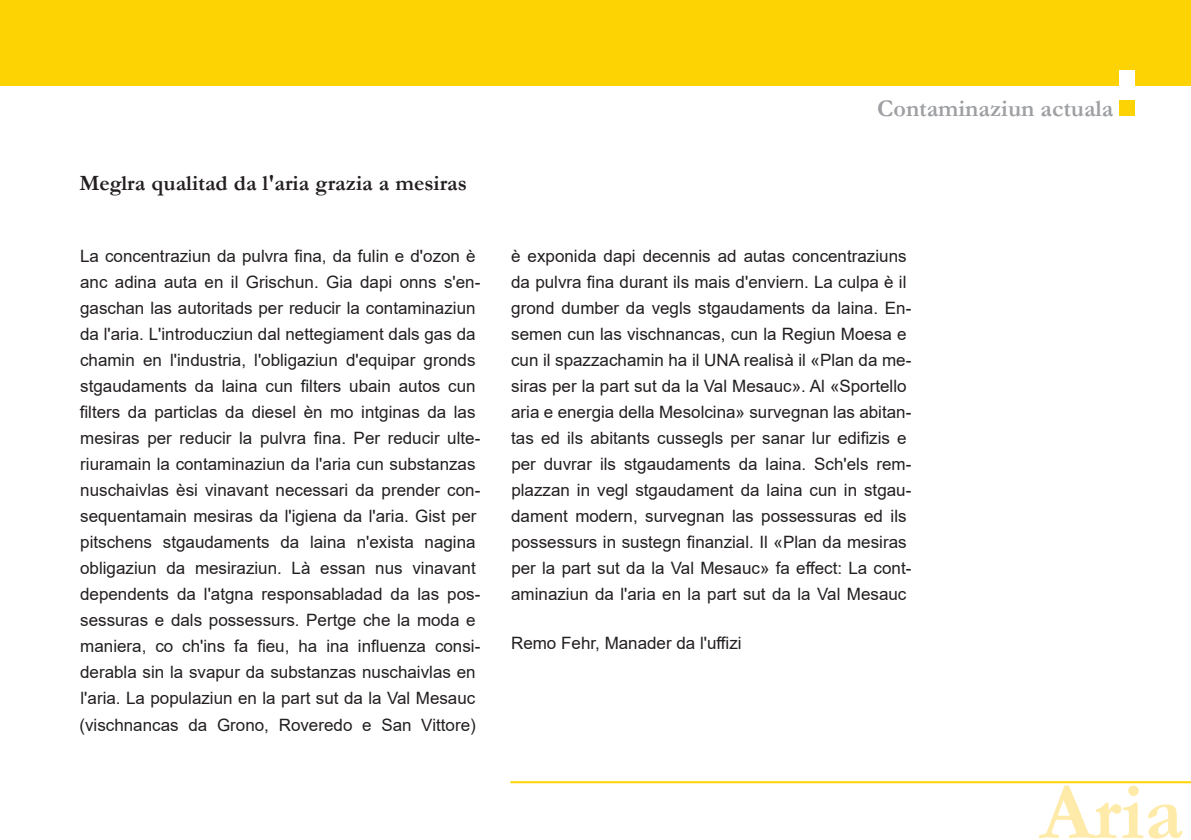
<style>
.page{position:relative;width:1191px;height:840px;background:#fff}
.page>*{position:absolute;margin:0;border:0;box-sizing:border-box;transform-origin:0 0}
.t1{font:700 81.4px "Garamond";color:#ffeba9}
.t2{font:700 24px "Garamond";color:#9d9fa2}
.t3{font:700 22px "Garamond";color:#231f20}
.t4{font:17px/26px "Arial";color:#231f20}
</style>
<div class="page">
<hr style="left:510px;top:780px;width:681px;height:2px;background:#fed304">
<div style="left:0;top:0;width:1191px;height:85px;background:#fed304"></div>
<div style="left:1119px;top:100px;width:15px;height:16px;background:#fed304"></div>
<div style="left:1119px;top:70px;width:15px;height:15px;background:#fff"></div>
<p class="t3" style="left:79px;top:168px;width:389px">Meglra qualitad da l'aria grazia a mesiras</p>
<h2 class="t2" style="left:877px;top:92px;width:237px">Contaminaziun actuala</h2>
<p class="t4" style="left:79px;top:243px;width:402px">La concentraziun da pulvra fina, da fulin e d'ozon è anc adina auta en il Grischun. Gia dapi onns s'en&shy;gaschan las autoritads per reducir la contaminaziun da l'aria. L'introducziun dal nettegiament dals gas da chamin en l'industria, l'obligaziun d'equipar gronds stgaudaments da laina cun filters ubain autos cun filters da particlas da diesel èn mo intginas da las mesiras per reducir la pulvra fina. Per reducir ulte&shy;riuramain la contaminaziun da l'aria cun substanzas nuschaivlas èsi vinavant necessari da prender con&shy;sequentamain mesiras da l'igiena da l'aria. Gist per pitschens stgaudaments da laina n'exista nagina obligaziun da mesiraziun. Là essan nus vinavant dependents da l'atgna responsabladad da las pos&shy;sessuras e dals possessurs. Pertge che la moda e maniera, co ch'ins fa fieu, ha ina influenza consi&shy;derabla sin la svapur da substanzas nuschaivlas en l'aria. La populaziun en la part sut da la Val Mesauc (vischnancas da Grono, Roveredo e San Vittore)</p>
<p class="t4" style="left:511px;top:243px;width:402px">è exponida dapi decennis ad autas concentraziuns da pulvra fina durant ils mais d'enviern. La culpa è il grond dumber da vegls stgaudaments da laina. En&shy;semen cun las vischnancas, cun la Regiun Moesa e cun il spazzachamin ha il UNA realisà il «Plan da me&shy;siras per la part sut da la Val Mesauc». Al «Sportello aria e energia della Mesolcina» survegnan las abitan&shy;tas ed ils abitants cussegls per sanar lur edifizis e per duvrar ils stgaudaments da laina. Sch'els rem&shy;plazzan in vegl stgaudament da laina cun in stgau&shy;dament modern, survegnan las possessuras ed ils possessurs in sustegn finanzial. Il «Plan da mesiras per la part sut da la Val Mesauc» fa effect: La cont&shy;aminaziun da l'aria en la part sut da la Val Mesauc</p>
<p class="t4" style="left:511px;top:629px;width:232px">Remo Fehr, Manader da l'uffizi</p>
<h1 class="t1" style="left:1040px;top:756px;width:145px">Aria</h1>
</div>
